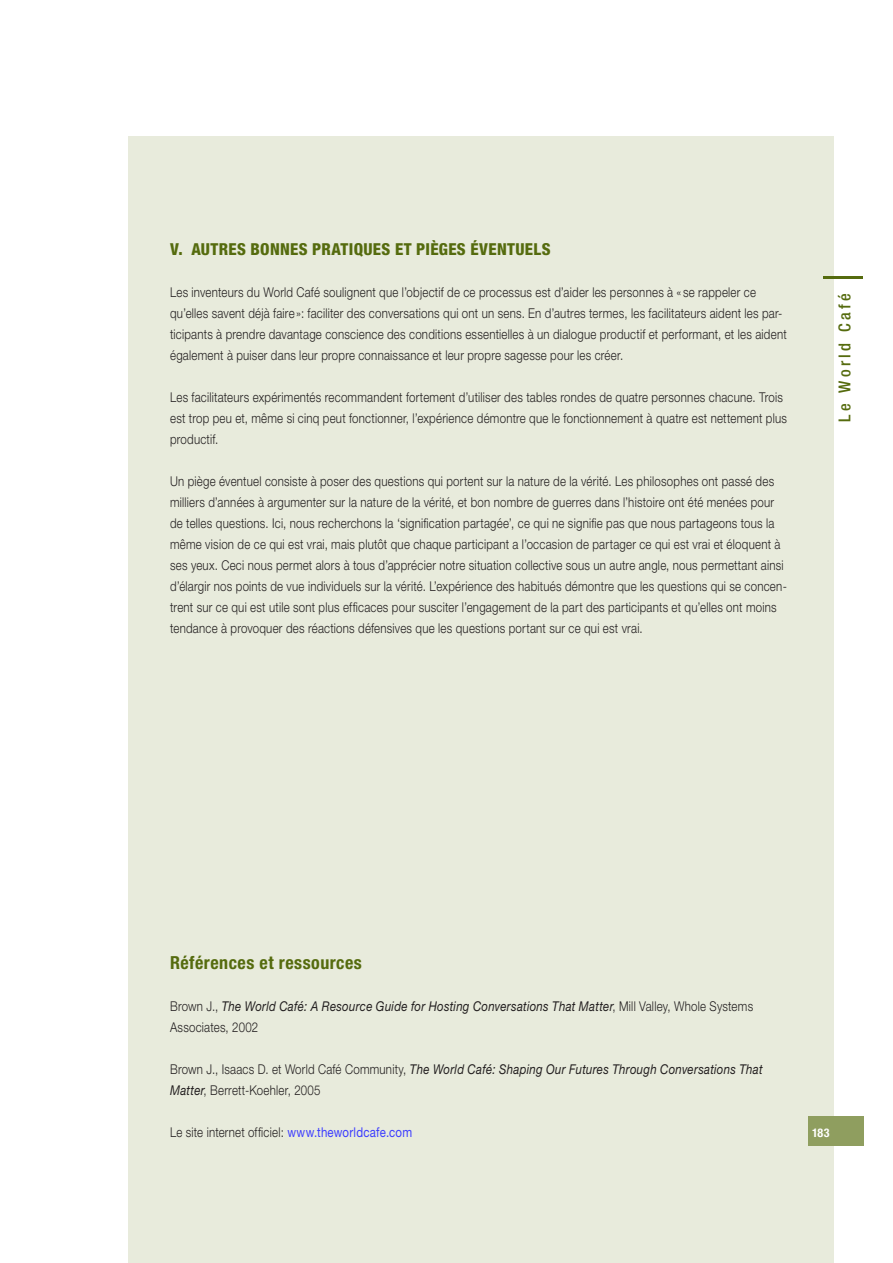
<style>
.page{position:relative;width:893px;height:1263px;background:#fff}
.page>*{position:absolute;margin:0;border:0;box-sizing:border-box;transform-origin:0 0}
.t1{font:100 condensed 54px "Helvetica Neue";color:#556b0e}
.t2{font:700 condensed 18px "Helvetica Neue";letter-spacing:.025em;color:#556b0e}
.t3{font:800 condensed 16.5px "Helvetica Neue";letter-spacing:.02em;color:#556b0e}
.t4{font:500 condensed 16.5px "Helvetica Neue";letter-spacing:.2em;color:#556b0e}
.t5{font:300 13.5px/21px "Helvetica Neue";letter-spacing:.02em;color:#231f20;scale:.85 1}
.t6{font:italic 13.5px/21px "Helvetica Neue";letter-spacing:.02em;color:#231f20;scale:.85 1}
.t7{font:700 condensed 12px "Helvetica Neue";color:#fff}
.s1{font-weight:300;font-style:normal}
.s2{font-weight:400;color:#3d3dff}
</style>
<div class="page">
<div style="left:128px;top:136px;width:705px;height:1127px;background:#e8ebdc"></div>
<div style="left:808px;top:1116px;width:55px;height:30px;background:#8f9e5f"></div>
<p class="t3" style="left:170px;top:239px;width:382px">V. AUTRES BONNES PRATIQUES ET PIÈGES ÉVENTUELS</p>
<p class="t5" style="left:170px;top:281px;width:727px">Les inventeurs du World Café soulignent que l’objectif de ce processus est d’aider les personnes à « se rappeler ce qu’elles savent déjà faire »: faciliter des conversations qui ont un sens. En d’autres termes, les facilitateurs aident les par&shy;ticipants à prendre davantage conscience des conditions essentielles à un dialogue productif et performant, et les aident également à puiser dans leur propre connaissance et leur propre sagesse pour les créer.</p>
<p class="t5" style="left:170px;top:386px;width:727px">Les facilitateurs expérimentés recommandent fortement d’utiliser des tables rondes de quatre personnes chacune. Trois est trop peu et, même si cinq peut fonctionner, l’expérience démontre que le fonctionnement à quatre est nettement plus productif.</p>
<p class="t5" style="left:170px;top:470px;width:727px">Un piège éventuel consiste à poser des questions qui portent sur la nature de la vérité. Les philosophes ont passé des milliers d’années à argumenter sur la nature de la vérité, et bon nombre de guerres dans l’histoire ont été menées pour de telles questions. Ici, nous recherchons la ‘signification partagée’, ce qui ne signifie pas que nous partageons tous la même vision de ce qui est vrai, mais plutôt que chaque participant a l’occasion de partager ce qui est vrai et éloquent à ses yeux. Ceci nous permet alors à tous d’apprécier notre situation collective sous un autre angle, nous permettant ainsi d’élargir nos points de vue individuels sur la vérité. L’expérience des habitués démontre que les questions qui se concen&shy;trent sur ce qui est utile sont plus efficaces pour susciter l’engagement de la part des participants et qu’elles ont moins tendance à provoquer des réactions défensives que les questions portant sur ce qui est vrai.</p>
<h1 class="t1" style="left:813px;top:283px;width:13px;rotate:-90deg">|</h1>
<p class="t4" style="left:835px;top:421px;width:129px;rotate:-90deg">Le World Café</p>
<h2 class="t2" style="left:170px;top:952px;width:193px">Références et ressources</h2>
<p class="t6" style="left:170px;top:995px;width:687px"><span class="s1">Brown J.,</span> The World Café: A Resource Guide for Hosting Conversations That Matter<span class="s1">, Mill Valley, Whole Systems<br>Associates, 2002</span></p>
<p class="t6" style="left:170px;top:1058px;width:699px"><span class="s1">Brown J., Isaacs D. et World Café Community,</span> The World Café: Shaping Our Futures Through Conversations That<br>Matter<span class="s1">, Berrett-Koehler, 2005</span></p>
<p class="t5" style="left:170px;top:1121px;width:286px">Le site internet officiel: <span class="s2">www.theworldcafe.com</span></p>
<p class="t7" style="left:812px;top:1125px;width:19px">183</p>
</div>
